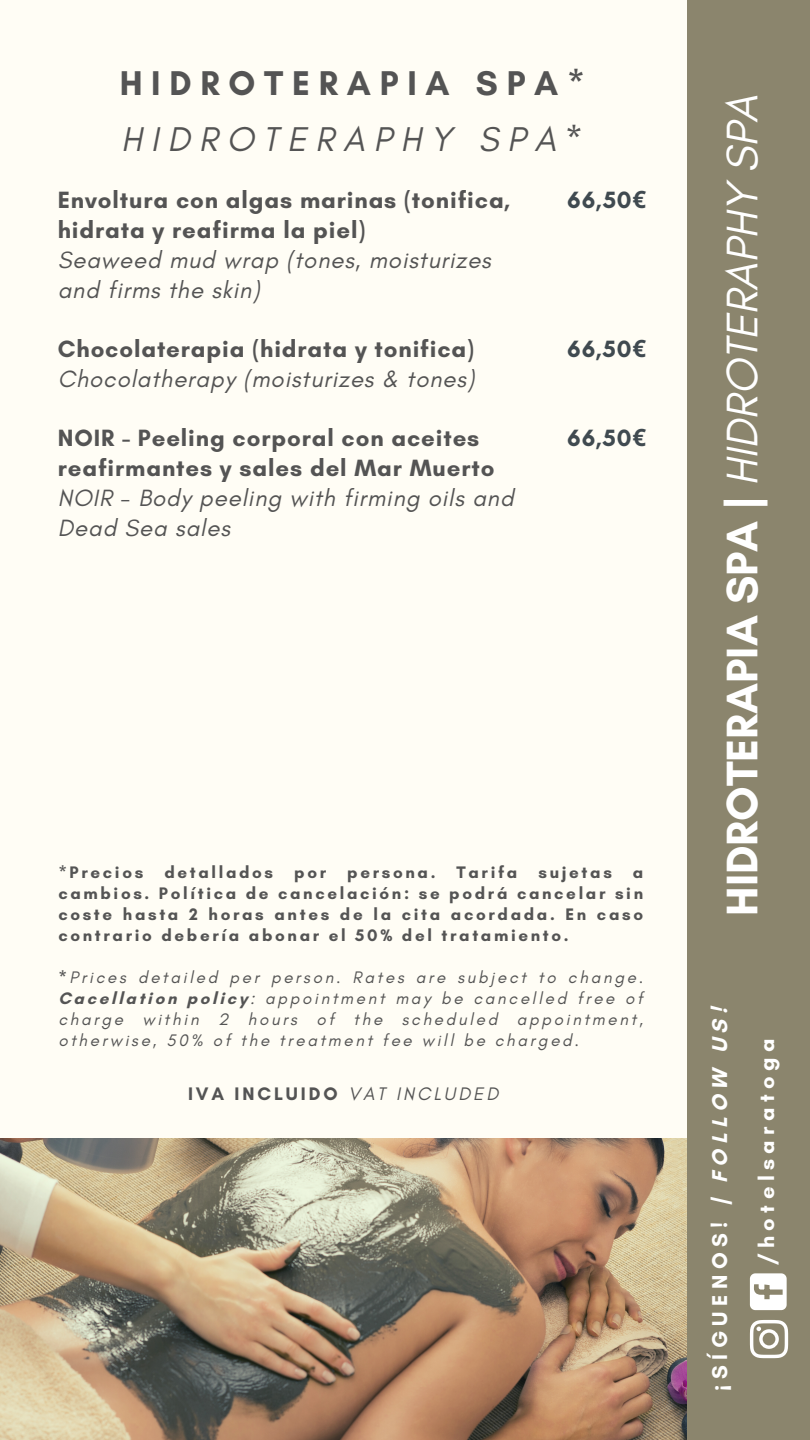
<style>
.page{position:relative;width:810px;height:1440px;background:#fffdf5}
.page>*{position:absolute;margin:0;border:0;box-sizing:border-box;transform-origin:0 0}
.t1{font:700 45px "Glacial Indifference";color:#fff}
.t2{font:700 35px "Glacial Indifference";letter-spacing:.25em;color:#545454}
.t3{font:italic 35px "Glacial Indifference";letter-spacing:.25em;color:#545454}
.t4{font:700 24px/29.8px "Glacial Indifference";letter-spacing:.035em;color:#545454}
.t5{font:italic 24px/29.8px "Glacial Indifference";letter-spacing:.035em;color:#545454}
.t6{font:700 24px "Glacial Indifference";letter-spacing:.035em;color:#404a50}
.t7{font:700 21.9px/46.9px "Glacial Indifference";letter-spacing:.25em;color:#fff}
.t8{font:700 18.5px "Glacial Indifference";letter-spacing:.155em;color:#545454}
.t9{font:italic 17px/21px "Glacial Indifference";letter-spacing:.155em;color:#545454;text-align:justify}
.t10{font:700 17px/21px "Glacial Indifference";letter-spacing:.155em;color:#545454;text-align:justify}
.s1{font-family:"Noto Sans"}
.s2{font-weight:700;font-style:normal}
.s3{font-weight:400;font-style:italic}
</style>
<div class="page">
<img style="left:0;top:1138px;width:688px;height:302px">
<div style="left:688px;top:0;width:122px;height:1440px;background:#8b856d"></div>
<svg style="left:750px;top:1320px;width:38px;height:38px"></svg>
<svg style="left:750px;top:1273px;width:37px;height:37px"></svg>
<h2 class="t2" style="left:120px;top:62px;width:467px">HIDROTERAPIA SPA*</h2>
<h2 class="t3" style="left:121px;top:118px;width:464px">HIDROTERAPHY SPA*</h2>
<h3 class="t4" style="left:58px;top:185px;width:454px">Envoltura con algas marinas (tonifica, hidrata y reafirma la piel)</h3>
<h3 class="t5" style="left:58px;top:245px;width:435px">Seaweed mud wrap (tones, moisturizes and firms the skin)</h3>
<h3 class="t4" style="left:58px;top:334px;width:418px">Chocolaterapia (hidrata y tonifica)</h3>
<h3 class="t5" style="left:58px;top:364px;width:418px">Chocolatherapy (moisturizes &amp; tones)</h3>
<h3 class="t4" style="left:58px;top:423px;width:438px">NOIR - Peeling corporal con aceites reafirmantes y sales del Mar Muerto</h3>
<h3 class="t5" style="left:58px;top:483px;width:457px">NOIR - Body peeling with firming oils and<br>Dead Sea sales</h3>
<h3 class="t6" style="left:567px;top:185px;width:81px">66,50<span class="s1">€</span></h3>
<h3 class="t6" style="left:567px;top:334px;width:81px">66,50<span class="s1">€</span></h3>
<h3 class="t6" style="left:567px;top:424px;width:81px">66,50<span class="s1">€</span></h3>
<p class="t10" style="left:58px;top:861px;width:587px">*Precios detallados por persona. Tarifa sujetas a cambios. Política de cancelación: se podrá cancelar sin coste hasta 2 horas antes de la cita acordada. En caso contrario debería abonar el 50% del tratamiento.</p>
<p class="t9" style="left:58px;top:966px;width:586px"><span class="s2">*</span>Prices detailed per person. Rates are subject to change.<br><span class="s2">Cacellation policy</span>: appointment may be cancelled free of charge within 2 hours of the scheduled appointment, otherwise, 50% of the treatment fee will be charged.</p>
<p class="t8" style="left:188px;top:1082px;width:312px">IVA INCLUIDO <span class="s3">VAT INCLUDED</span></p>
<h1 class="t1" style="left:715px;top:916px;width:822px;rotate:-90deg">HIDROTERAPIA SPA | <span class="s3">HIDROTERAPHYSPA</span></h1>
<p class="t7" style="left:696px;top:1265px;width:261px;text-indent:-126px;rotate:-90deg"><span class="s1">¡</span>SÍGUENOS! | FOLLOW US! /hotelsaratoga</p>
</div>
